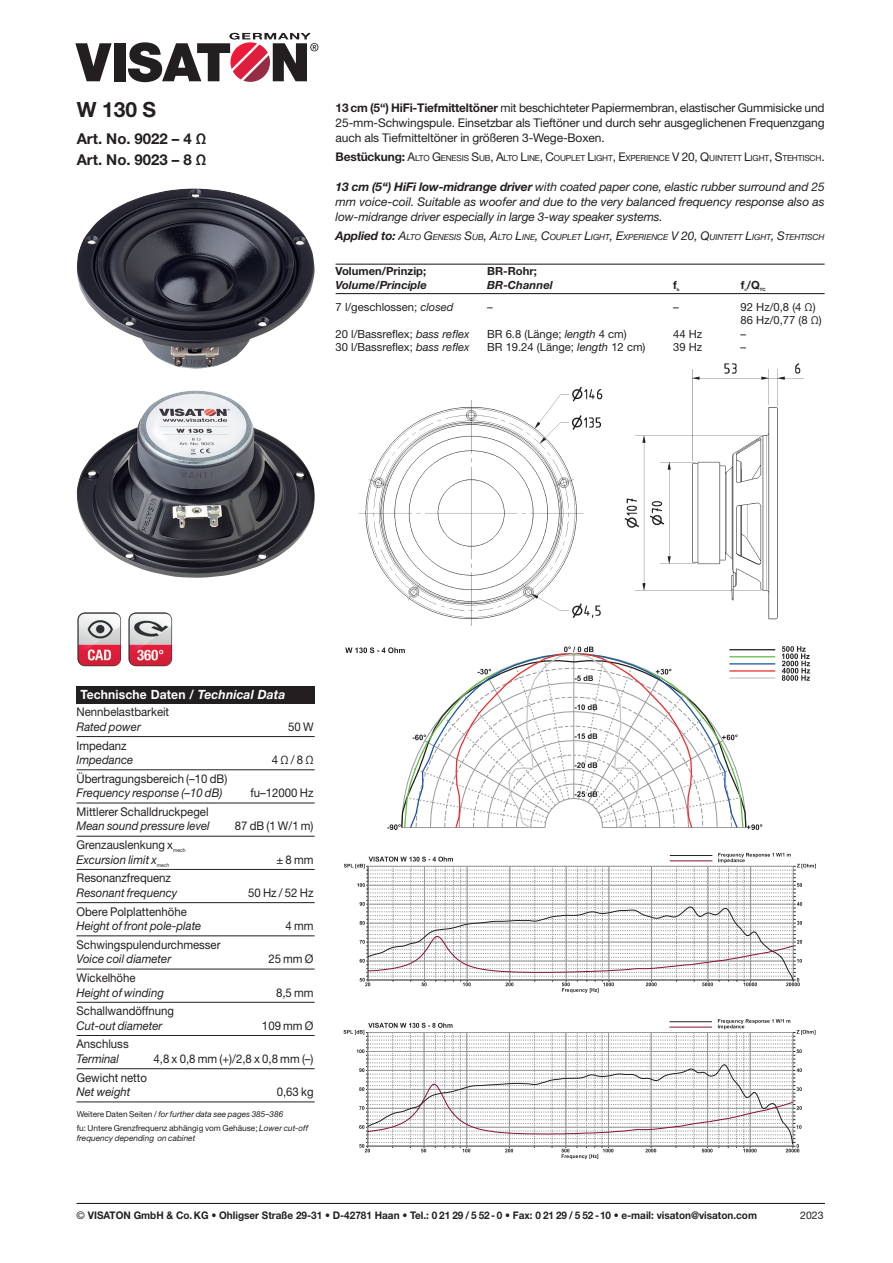
<style>
.page{position:relative;width:893px;height:1263px;background:#fff}
.page>*{position:absolute;margin:0;border:0;box-sizing:border-box;transform-origin:0 0}
.t1{font:700 21px "Helvetica Neue LT Std";color:#231f20}
.t2{font:700 15px/21px "Helvetica Neue LT Std";color:#231f20}
.t3{font:700 12.75px "Helvetica Neue LT Std";letter-spacing:.01em;color:#fff;scale:.95 1}
.t4{font:12px "Helvetica Neue LT Std";color:#231f20;scale:.95 1}
.t5{font:12px/15px "Helvetica Neue LT Std";color:#231f20;text-align:justify}
.t6{font:italic 12px/15px "Helvetica Neue LT Std";color:#231f20;text-align:justify}
.t7{font:italic 12px "Helvetica Neue LT Std";color:#231f20;scale:.95 1}
.t8{font:11.25px/13.5px "Helvetica Neue LT Std";color:#231f20}
.t9{font:700 11.25px "Helvetica Neue LT Std";color:#231f20}
.t10{font:italic 700 11.25px "Helvetica Neue LT Std";color:#231f20}
.t11{font:700 10.5px "Helvetica Neue LT Std";color:#231f20;scale:.95 1}
.t12{font:10.5px "Helvetica Neue LT Std";color:#231f20}
.t13{font:8.4px "Helvetica Neue LT Std";letter-spacing:-.02em;color:#231f20}
.t14{font:italic 8.4px "Helvetica Neue LT Std";letter-spacing:-.015em;color:#231f20}
.t15{font:8.25px/13.8px "Helvetica Neue LT Std";color:#231f20}
.t16{font:italic 8.25px "Helvetica Neue LT Std";color:#231f20}
.t17{font:5.25px "Helvetica Neue LT Std";color:#231f20;scale:.95 1}
.t18{font:italic 5.25px "Helvetica Neue LT Std";color:#231f20;scale:.95 1}
.t19{font:700 4.35px "Helvetica Neue LT Std";color:#231f20}
.s1{font-weight:700}
.s2{font-weight:700;font-size:12px}
.s3{font-size:12px}
.s4{font-style:italic}
.s5{font-weight:400}
</style>
<div class="page">
<svg style="left:75px;top:43px;width:37px;height:38px"></svg>
<div style="left:114px;top:43px;width:11px;height:38px;background:#231f20"></div>
<svg style="left:128px;top:33px;width:190px;height:50px"></svg>
<hr style="left:77px;top:1203px;width:748px;height:1px;background:#231f20">
<div style="left:76px;top:686px;width:238px;height:17px;background:#231f20"></div>
<hr style="left:77px;top:736px;width:238px;height:1px;background:#231f20">
<hr style="left:77px;top:769px;width:238px;height:1px;background:#231f20">
<hr style="left:77px;top:803px;width:238px;height:1px;background:#231f20">
<hr style="left:77px;top:836px;width:238px;height:1px;background:#231f20">
<hr style="left:77px;top:869px;width:238px;height:1px;background:#231f20">
<hr style="left:77px;top:902px;width:238px;height:1px;background:#231f20">
<hr style="left:77px;top:935px;width:238px;height:1px;background:#231f20">
<hr style="left:77px;top:969px;width:238px;height:1px;background:#231f20">
<hr style="left:77px;top:1002px;width:238px;height:1px;background:#231f20">
<hr style="left:77px;top:1035px;width:238px;height:1px;background:#231f20">
<hr style="left:77px;top:1068px;width:238px;height:1px;background:#231f20">
<hr style="left:77px;top:1102px;width:238px;height:1px;background:#231f20">
<img style="left:77px;top:612px;width:44px;height:54px">
<img style="left:128px;top:612px;width:44px;height:54px">
<hr style="left:336px;top:264px;width:489px;height:1px;background:#231f20">
<hr style="left:336px;top:293px;width:489px;height:1px;background:#231f20">
<img style="left:358px;top:363px;width:446px;height:263px">
<svg style="left:387px;top:824px;width:14px;height:6px"></svg>
<svg style="left:345px;top:647px;width:60px;height:6px"></svg>
<svg style="left:413px;top:646px;width:362px;height:184px"></svg>
<svg style="left:782px;top:646px;width:28px;height:35px"></svg>
<svg style="left:344px;top:853px;width:472px;height:140px"></svg>
<svg style="left:343px;top:1019px;width:472px;height:140px"></svg>
<img style="left:77px;top:188px;width:238px;height:181px">
<img style="left:76px;top:390px;width:239px;height:188px">
<h1 class="t1" style="left:77px;top:97px;width:81px">W 130 S</h1>
<p class="t2" style="left:77px;top:128px;width:131px">Art. No. 9022 – 4 Ω<br>Art. No. 9023 – 8 Ω</p>
<p class="t5" style="left:336px;top:100px;width:490px"><span class="s1">13 cm (5“) HiFi-Tiefmitteltöner</span> mit beschichteter Papiermembran, elastischer Gummisicke und 25-mm-Schwingspule. Einsetzbar als Tieftöner und durch sehr ausgeglichenen Frequenzgang auch als Tiefmitteltöner in größeren 3-Wege-Boxen.</p>
<p class="t13" style="left:336px;top:153px;width:490px"><span class="s2">Bestückung:</span> <span class="s3">A</span>LTO <span class="s3">G</span>ENESIS <span class="s3">S</span>UB<span class="s3">, A</span>LTO <span class="s3">L</span>INE<span class="s3">, C</span>OUPLET <span class="s3">L</span>IGHT<span class="s3">, E</span>XPERIENCE <span class="s3">V 20,</span> <span class="s3">Q</span>UINTETT <span class="s3">L</span>IGHT<span class="s3">, S</span>TEHTISCH<span class="s3">.</span></p>
<p class="t6" style="left:336px;top:179px;width:491px"><span class="s1">13 cm (5“) HiFi low-midrange driver</span> with coated paper cone, elastic rubber surround and 25 mm voice-coil. Suitable as woofer and due to the very balanced frequency response also as low-midrange driver especially in large 3-way speaker systems.</p>
<p class="t14" style="left:336px;top:232px;width:490px"><span class="s2">Applied to:</span> <span class="s3">A</span>LTO <span class="s3">G</span>ENESIS <span class="s3">S</span>UB<span class="s3">, A</span>LTO <span class="s3">L</span>INE<span class="s3">, C</span>OUPLET <span class="s3">L</span>IGHT<span class="s3">, E</span>XPERIENCE <span class="s3">V 20,</span> <span class="s3">Q</span>UINTETT <span class="s3">L</span>IGHT<span class="s3">, S</span>TEHTISCH</p>
<p class="t9" style="left:336px;top:264px;width:92px">Volumen/Prinzip;</p>
<p class="t9" style="left:487px;top:264px;width:51px">BR-Rohr;</p>
<p class="t10" style="left:336px;top:278px;width:93px">Volume/Principle</p>
<p class="t10" style="left:487px;top:278px;width:67px">BR-Channel</p>
<p class="t9" style="left:673px;top:278px;width:5px">f</p>
<p class="t19" style="left:677px;top:287px;width:4px">b</p>
<p class="t9" style="left:741px;top:278px;width:21px">f/Q</p>
<p class="t19" style="left:744px;top:287px;width:4px">c</p>
<p class="t19" style="left:760px;top:287px;width:7px">TC</p>
<p class="t8" style="left:336px;top:300px;width:119px">7 l/geschlossen; <span class="s4">closed</span></p>
<p class="t8" style="left:487px;top:300px;width:7px">–</p>
<p class="t8" style="left:673px;top:300px;width:7px">–</p>
<p class="t8" style="left:741px;top:300px;width:83px">92 Hz/0,8 (4 Ω)<br>86 Hz/0,77 (8 Ω)</p>
<p class="t8" style="left:336px;top:327px;width:136px">20 l/Bassreflex; <span class="s4">bass reflex</span></p>
<p class="t8" style="left:487px;top:327px;width:141px">BR 6.8 (Länge; <span class="s4">length</span> 4 cm)</p>
<p class="t8" style="left:673px;top:327px;width:31px">44 Hz</p>
<p class="t8" style="left:741px;top:327px;width:7px">–</p>
<p class="t8" style="left:336px;top:340px;width:136px">30 l/Bassreflex; <span class="s4">bass reflex</span></p>
<p class="t8" style="left:487px;top:340px;width:160px">BR 19.24 (Länge; <span class="s4">length</span> 12 cm)</p>
<p class="t8" style="left:673px;top:340px;width:31px">39 Hz</p>
<p class="t8" style="left:741px;top:340px;width:7px">–</p>
<p class="t3" style="left:81px;top:686px;width:217px">Technische Daten / <span class="s4">Technical Data</span></p>
<p class="t4" style="left:77px;top:705px;width:99px">Nennbelastbarkeit</p>
<p class="t7" style="left:77px;top:719px;width:69px">Rated power</p>
<p class="t4" style="left:288px;top:719px;width:28px">50 W</p>
<p class="t4" style="left:77px;top:738px;width:54px">Impedanz</p>
<p class="t7" style="left:77px;top:752px;width:61px">Impedance</p>
<p class="t4" style="left:272px;top:753px;width:45px">4 Ω / 8 Ω</p>
<p class="t4" style="left:77px;top:771px;width:160px">Übertragungsbereich (–10 dB)</p>
<p class="t7" style="left:77px;top:786px;width:155px">Frequency response (–10 dB)</p>
<p class="t4" style="left:251px;top:786px;width:68px">fu–12000 Hz</p>
<p class="t4" style="left:77px;top:804px;width:141px">Mittlerer Schalldruckpegel</p>
<p class="t7" style="left:77px;top:819px;width:142px">Mean sound pressure level</p>
<p class="t4" style="left:235px;top:819px;width:84px">87 dB (1 W/1 m)</p>
<p class="t4" style="left:77px;top:838px;width:103px">Grenzauslenkung x</p>
<p class="t17" style="left:173px;top:847px;width:15px">mech</p>
<p class="t7" style="left:77px;top:852px;width:86px">Excursion limit x</p>
<p class="t18" style="left:157px;top:862px;width:15px">mech</p>
<p class="t4" style="left:276px;top:852px;width:41px">± 8 mm</p>
<p class="t4" style="left:77px;top:871px;width:101px">Resonanzfrequenz</p>
<p class="t7" style="left:77px;top:885px;width:108px">Resonant frequency</p>
<p class="t4" style="left:248px;top:885px;width:70px">50 Hz / 52 Hz</p>
<p class="t4" style="left:77px;top:904px;width:118px">Obere Polplattenhöhe</p>
<p class="t7" style="left:77px;top:918px;width:133px">Height of front pole-plate</p>
<p class="t4" style="left:286px;top:919px;width:31px">4 mm</p>
<p class="t4" style="left:77px;top:937px;width:153px">Schwingspulendurchmesser</p>
<p class="t7" style="left:77px;top:952px;width:101px">Voice coil diameter</p>
<p class="t4" style="left:268px;top:952px;width:49px">25 mm Ø</p>
<p class="t4" style="left:77px;top:970px;width:64px">Wickelhöhe</p>
<p class="t7" style="left:77px;top:985px;width:94px">Height of winding</p>
<p class="t4" style="left:276px;top:985px;width:41px">8,5 mm</p>
<p class="t4" style="left:77px;top:1004px;width:104px">Schallwandöffnung</p>
<p class="t7" style="left:77px;top:1018px;width:92px">Cut-out diameter</p>
<p class="t4" style="left:262px;top:1018px;width:56px">109 mm Ø</p>
<p class="t4" style="left:77px;top:1037px;width:56px">Anschluss</p>
<p class="t7" style="left:77px;top:1051px;width:46px">Terminal</p>
<p class="t4" style="left:154px;top:1051px;width:170px">4,8 x 0,8 mm (+)/2,8 x 0,8 mm (–)</p>
<p class="t4" style="left:77px;top:1070px;width:76px">Gewicht netto</p>
<p class="t7" style="left:77px;top:1085px;width:58px">Net weight</p>
<p class="t4" style="left:277px;top:1085px;width:40px">0,63 kg</p>
<p class="t15" style="left:77px;top:1107px;width:233px">Weitere Daten Seiten / <span class="s4">for further data see pages 385–386<br></span>fu: Untere Grenzfrequenz abhängig vom Gehäuse; <span class="s4">Lower cut-off</span></p>
<p class="t16" style="left:77px;top:1133px;width:120px">frequency depending on cabinet</p>
<p class="t11" style="left:77px;top:1209px;width:718px"><span class="s5">©</span> VISATON GmbH &amp; Co. KG • Ohligser Straße 29-31 • D-42781 Haan • Tel.: 0 21 29 / 5 52- 0 • Fax: 0 21 29 / 5 52 -10 • e-mail: visaton@visaton.com</p>
<p class="t12" style="left:800px;top:1209px;width:25px">2023</p>
</div>
